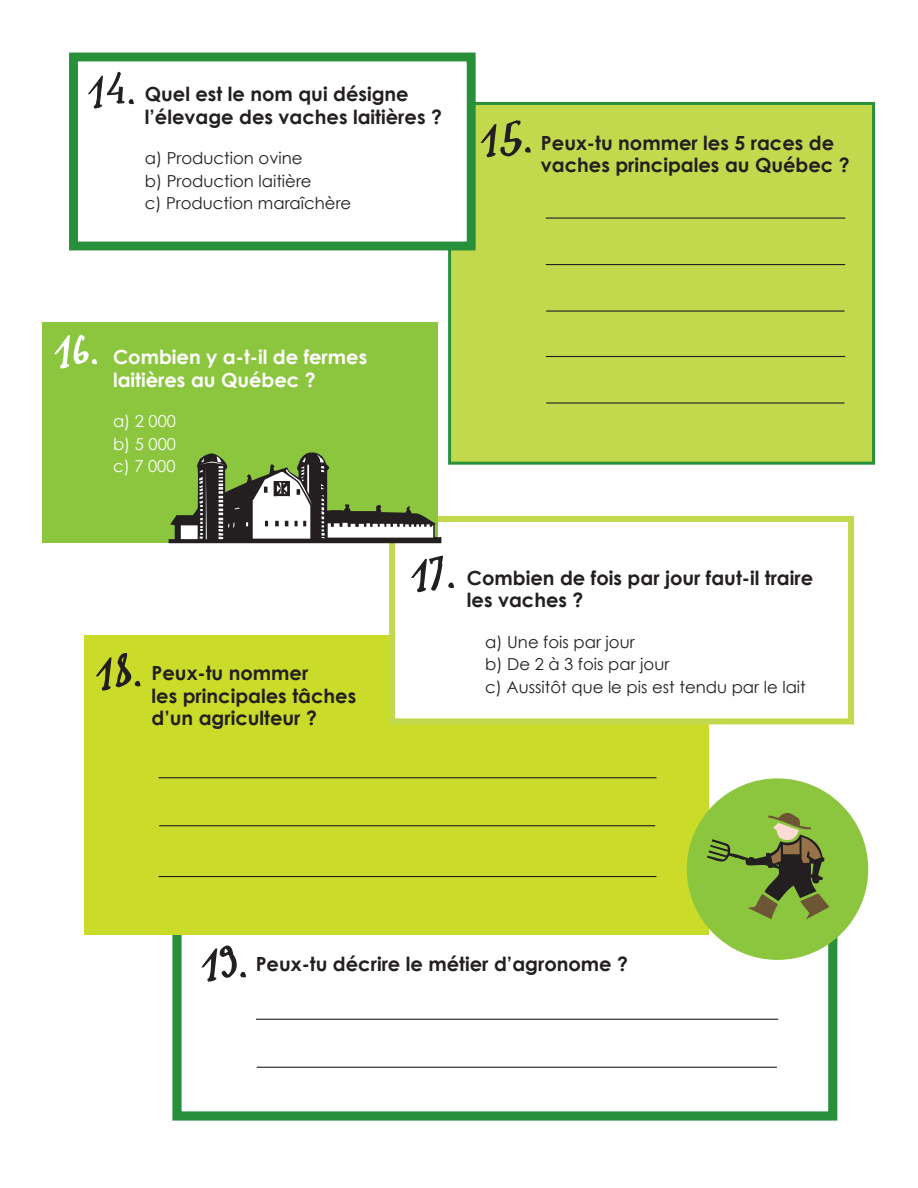
<style>
.page{position:relative;width:918px;height:1188px;background:#fff}
.page>*{position:absolute;margin:0;border:0;box-sizing:border-box;transform-origin:0 0}
.t1{font:700 19.5px/22.5px "Century Gothic";color:#231f20}
.t2{font:700 19.5px/22.5px "Century Gothic";color:#fff}
.t3{font:16.5px/22.5px "Century Gothic";color:#231f20}
.t4{font:16.5px/22.5px "Century Gothic";color:#fff;text-align:justify}
</style>
<div class="page">
<div style="left:172px;top:843px;width:665px;height:278px;border:9px solid #28903a"></div>
<div style="left:84px;top:636px;width:624px;height:299px;background:#cadb2a"></div>
<div style="left:392px;top:519px;width:459px;height:202px;background:#fff"></div>
<div style="left:389px;top:516px;width:465px;height:208px;border:6px solid #c2d94d"></div>
<div style="left:450px;top:103px;width:424px;height:360px;background:#c2d94d"></div>
<div style="left:448px;top:102px;width:427px;height:363px;border:3px solid #28903a"></div>
<div style="left:74px;top:57px;width:397px;height:189px;background:#fff"></div>
<div style="left:69px;top:53px;width:407px;height:197px;border:9px solid #28903a"></div>
<div style="left:42px;top:322px;width:396px;height:221px;background:#8cc63f"></div>
<hr style="left:546px;top:217px;width:299px;height:2px;background:#231f20">
<hr style="left:546px;top:264px;width:299px;height:1px;background:#231f20">
<hr style="left:546px;top:310px;width:298px;height:2px;background:#231f20">
<hr style="left:546px;top:356px;width:299px;height:1px;background:#231f20">
<hr style="left:546px;top:402px;width:298px;height:2px;background:#231f20">
<hr style="left:159px;top:777px;width:497px;height:1px;background:#231f20">
<hr style="left:159px;top:876px;width:497px;height:1px;background:#231f20">
<hr style="left:159px;top:825px;width:496px;height:1px;background:#231f20">
<svg style="left:169px;top:452px;width:272px;height:91px"></svg>
<hr style="left:256px;top:1019px;width:522px;height:1px;background:#231f20">
<hr style="left:257px;top:1067px;width:520px;height:1px;background:#231f20">
<div style="left:687px;top:778px;width:181px;height:182px;background:#8cc63f;border-radius:50%"></div>
<svg style="left:707px;top:813px;width:122px;height:106px"></svg>
<svg style="left:88px;top:71px;width:46px;height:38px"></svg>
<svg style="left:54px;top:335px;width:43px;height:34px"></svg>
<svg style="left:411px;top:555px;width:43px;height:38px"></svg>
<svg style="left:201px;top:945px;width:45px;height:37px"></svg>
<svg style="left:480px;top:104px;width:51px;height:54px"></svg>
<svg style="left:95px;top:653px;width:46px;height:38px"></svg>
<p class="t1" style="left:145px;top:83px;width:299px">Quel est le nom qui désigne l’élevage des vaches laitières ?</p>
<p class="t3" style="left:145px;top:147px;width:208px">a) Production ovine<br>b) Production laitière<br>c) Production maraîchère</p>
<p class="t1" style="left:541px;top:131px;width:310px">Peux-tu nommer les 5 races de vaches principales au Québec ?</p>
<p class="t2" style="left:113px;top:345px;width:256px">Combien y a-t-il de fermes laitières au Québec ?</p>
<p class="t4" style="left:113px;top:410px;width:65px">a) 2 000 b) 5 000 c) 7 000</p>
<p class="t1" style="left:152px;top:662px;width:206px">Peux-tu nommer<br>les principales tâches d’un agriculteur ?</p>
<p class="t1" style="left:467px;top:566px;width:348px">Combien de fois par jour faut-il traire les vaches ?</p>
<p class="t3" style="left:485px;top:630px;width:322px">a) Une fois par jour<br>b) De 2 à 3 fois par jour<br>c) Aussitôt que le pis est tendu par le lait</p>
<p class="t1" style="left:256px;top:953px;width:374px">Peux-tu décrire le métier d’agronome ?</p>
</div>
